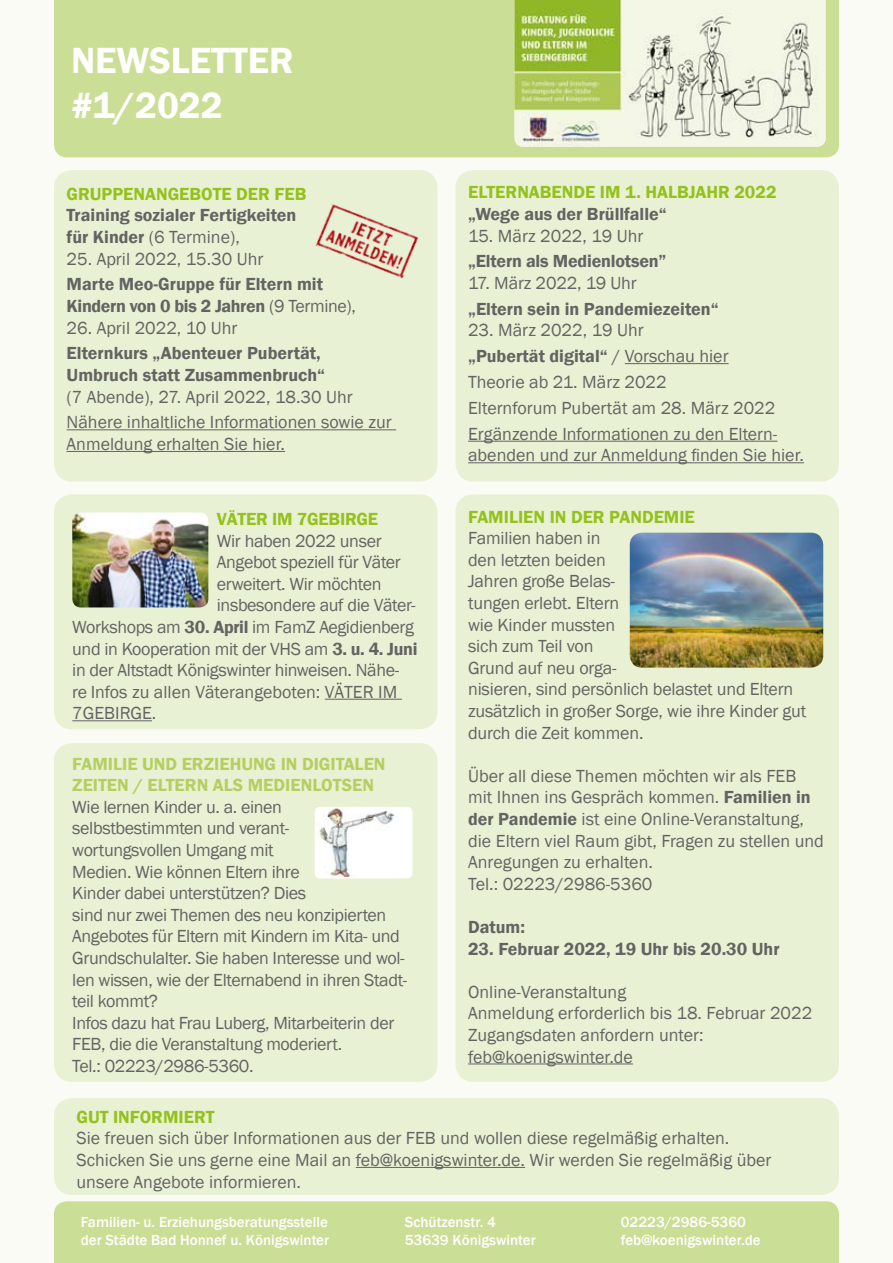
<style>
.page{position:relative;width:893px;height:1263px;background:#f9fbf4}
.page>*{position:absolute;margin:0;border:0;box-sizing:border-box;transform-origin:0 0}
.t1{font:600 37.5px/45px "Franklin Gothic";color:#fff}
.t2{font:18px/21.6px "Franklin Gothic";letter-spacing:-.01em;color:#636362}
.t3{font:600 18px/21.6px "Franklin Gothic";color:#636362}
.t4{font:600 18px "Franklin Gothic";color:#94c11c}
.t5{font:600 18px "Franklin Gothic";color:#b4cf5f}
.t6{font:500 15px "Franklin Gothic";color:#fff}
.s1{font-weight:400}
.s2{font-weight:600}
</style>
<div class="page">
<div style="left:455px;top:494px;width:384px;height:588px;background:#e9f1d4;border-radius:18px"></div>
<div style="left:54px;top:1098px;width:785px;height:97px;background:#e9f1d4;border-radius:18px"></div>
<hr style="left:468px;top:1063px;width:165px;height:1px;background:#636362">
<hr style="left:356px;top:1167px;width:169px;height:1px;background:#636362">
<div style="left:54px;top:0;width:785px;height:157px;background:#cbde95"></div>
<div style="left:54px;top:1201px;width:785px;height:62px;background:#cbde95"></div>
<img style="left:514px;top:0;width:312px;height:147px">
<div style="left:54px;top:170px;width:383px;height:312px;background:#e9f1d4;border-radius:18px"></div>
<div style="left:455px;top:170px;width:384px;height:312px;background:#e9f1d4;border-radius:18px"></div>
<hr style="left:67px;top:429px;width:329px;height:1px;background:#636362">
<hr style="left:67px;top:451px;width:218px;height:1px;background:#636362">
<hr style="left:625px;top:363px;width:104px;height:1px;background:#636362">
<hr style="left:468px;top:441px;width:309px;height:1px;background:#636362">
<hr style="left:468px;top:462px;width:336px;height:1px;background:#636362">
<img style="left:315px;top:203px;width:103px;height:76px">
<div style="left:54px;top:494px;width:383px;height:235px;background:#e9f1d4;border-radius:18px"></div>
<hr style="left:325px;top:699px;width:77px;height:1px;background:#636362">
<hr style="left:72px;top:720px;width:80px;height:1px;background:#636362">
<img style="left:72px;top:512px;width:136px;height:95px">
<img style="left:630px;top:533px;width:193px;height:135px">
<div style="left:54px;top:743px;width:383px;height:339px;background:#e9f1d4;border-radius:18px"></div>
<div style="left:315px;top:807px;width:97px;height:71px;background:#fff;border-radius:5px"></div>
<img style="left:315px;top:807px;width:84px;height:71px">
<h1 class="t1" style="left:71px;top:38px;width:224px">Newsletter #1/2022</h1>
<h1 class="t1" style="left:71px;top:60px;width:224px">Newsletter #XXX</h1>
<p class="t4" style="left:67px;top:183px;width:35px">Grupp</p>
<p class="t4" style="left:123px;top:183px;width:185px">enangebote der FEB</p>
<p class="t3" style="left:67px;top:205px;width:231px">Training sozialer Fertigkeiten für Kinder <span class="s1">(6 Termine),</span></p>
<p class="t2" style="left:67px;top:248px;width:198px">25. April 2022, 15.30 Uhr</p>
<p class="t3" style="left:67px;top:274px;width:291px">Marte Meo-Gruppe für Eltern mit<br>Kindern von 0 bis 2 Jahren <span class="s1">(9 Termine),</span></p>
<p class="t2" style="left:67px;top:317px;width:172px">26. April 2022, 10 Uhr</p>
<p class="t3" style="left:67px;top:343px;width:260px">Elternkurs „Abenteuer Pubertät,<br>Umbruch statt Zusammenbruch“</p>
<p class="t2" style="left:67px;top:384px;width:327px;line-height:25.8px">(7 Abende), 27. April 2022, 18.30 Uhr<br>Nähere inhaltliche Informationen sowie zur</p>
<p class="t2" style="left:67px;top:434px;width:220px">Anmeldung erhalten Sie hier.</p>
<p class="t4" style="left:217px;top:508px;width:21px">VÄTER</p>
<p class="t4" style="left:272px;top:508px;width:106px">IM 7GEBIRGE</p>
<p class="t2" style="left:217px;top:530px;width:166px">Wir haben 2022 unser</p>
<p class="t2" style="left:217px;top:552px;width:186px">Angebot speziell für Väter</p>
<p class="t2" style="left:217px;top:573px;width:166px">erweitert. Wir möchten</p>
<p class="t2" style="left:217px;top:595px;width:200px">insbesondere auf die Väter-</p>
<p class="t2" style="left:72px;top:617px;width:343px">Workshops am <span class="s2">30. April</span> im FamZ Aegidienberg</p>
<p class="t2" style="left:72px;top:638px;width:347px">und in Kooperation mit der VHS am <span class="s2">3. u. 4. Juni</span></p>
<p class="t2" style="left:72px;top:660px;width:329px">in der Altstadt Königswinter hinweisen. Nähe-</p>
<p class="t2" style="left:72px;top:681px;width:324px">re Infos zu allen Väterangeboten: VÄTER IM</p>
<p class="t2" style="left:72px;top:703px;width:86px">7GEBIRGE.</p>
<p class="t5" style="left:72px;top:752px;width:44px">FAMILIE</p>
<p class="t5" style="left:142px;top:752px;width:199px">UND ERZIEHUNG IN DIGITALEN</p>
<p class="t5" style="left:72px;top:774px;width:21px">ZEITEN</p>
<p class="t5" style="left:133px;top:774px;width:25px">/ ELTERN</p>
<p class="t5" style="left:213px;top:774px;width:11px">ALS</p>
<p class="t5" style="left:248px;top:774px;width:48px">MEDIENL</p>
<p class="t5" style="left:321px;top:774px;width:23px">OTSEN</p>
<p class="t2" style="left:72px;top:796px;width:337px">Wie lernen Kinder u. a. einen selbstbestimmten und verant-<br>wortungsvollen Umgang mit<br>Medien. Wie können Eltern ihre<br>Kinder dabei unterstützen? Dies<br>sind nur zwei Themen des neu konzipierten Angebotes für Eltern mit Kindern im Kita- und Grundschulalter. Sie haben Interesse und wol&shy;len wissen, wie der Elternabend in ihren Stadt&shy;teil kommt?<br>Infos dazu hat Frau Luberg, M itarbeiterin der FEB, die die Veranstaltung moderiert.<br>Tel.: 02223/2986-5360.</p>
<p class="t4" style="left:468px;top:181px;width:310px">Elternabende im 1. Halbjahr 2022</p>
<p class="t3" style="left:468px;top:203px;width:200px">„Wege aus der Brüllfalle“</p>
<p class="t2" style="left:468px;top:225px;width:177px">15. März 2022, 19 Uhr</p>
<p class="t3" style="left:468px;top:251px;width:200px">„Eltern als Medienlotsen”</p>
<p class="t2" style="left:468px;top:273px;width:170px">17. März 2022, 19 Uhr</p>
<p class="t3" style="left:468px;top:298px;width:252px">„Eltern sein in Pandemiezeiten“</p>
<p class="t2" style="left:468px;top:318px;width:310px;line-height:25.8px">23. März 2022, 19 Uhr<br><span class="s2">„Pubertät digital“</span> / Vorschau hier<br>Theorie ab 21. März 2022<br>Elternforum Pubertät am 28. März 2022<br>Ergänzende Informationen zu den Eltern-</p>
<p class="t2" style="left:468px;top:445px;width:337px">abenden und zur Anmeldung finden Sie hier.</p>
<p class="t4" style="left:468px;top:505px;width:45px">FAMILIEN</p>
<p class="t4" style="left:550px;top:505px;width:138px">IN DER PAN DEMIE</p>
<p class="t2" style="left:468px;top:528px;width:340px">Familien haben in<br>den letzten beiden<br>Jahren große Belas-<br>tungen erlebt. Eltern<br>wie Kinder mussten<br>sich zum Teil von<br>Grund auf neu orga-<br>nisieren, sind persönlich belastet und Eltern zusätzlich in großer Sorge, wie ihre Kinder gut durch die Zeit kommen.</p>
<p class="t2" style="left:468px;top:765px;width:357px">Über all diese Themen möchten wir als FEB mit Ihnen ins Gespräch kommen. <span class="s2">Familien in der Pandemie</span> ist eine Online-Veranstaltung, die Eltern viel Raum gibt, Fragen zu stellen und Anregungen zu erhalten.<br>Tel.: 02223/2986-5360</p>
<p class="t3" style="left:468px;top:916px;width:58px">Datum:</p>
<p class="t3" style="left:468px;top:938px;width:313px">23. Februar 2022, 19 Uhr bis 20.30 Uhr</p>
<p class="t2" style="left:468px;top:981px;width:346px">Online-Veranstaltung<br>Anmeldung erforderlich bis 18. Februar 2022<br>Zugangsdaten anfordern unter: feb@koenigswinter.de</p>
<p class="t4" style="left:77px;top:1106px;width:140px">Gut Informiert</p>
<p class="t2" style="left:77px;top:1128px;width:696px">Sie freuen sich über Informationen aus der FEB und wollen diese regelmäßig erhalten.<br>Schicken Sie uns gerne eine Mail an feb@koenigswinter.de. Wir werden Sie regelmäßig über unsere Angebote informieren.</p>
<p class="t6" style="left:81px;top:1212px;width:249px">Familien- u. Erziehungsberatungsstelle</p>
<p class="t6" style="left:405px;top:1212px;width:93px">Schützenstr. 4</p>
<p class="t6" style="left:621px;top:1212px;width:127px">02223/2986-5360</p>
<p class="t6" style="left:81px;top:1230px;width:250px">der Städte Bad Honnef u. Königswinter</p>
<p class="t6" style="left:405px;top:1230px;width:132px">53639 Königswinter</p>
<p class="t6" style="left:621px;top:1230px;width:141px">feb@koenigswinter.de</p>
</div>
